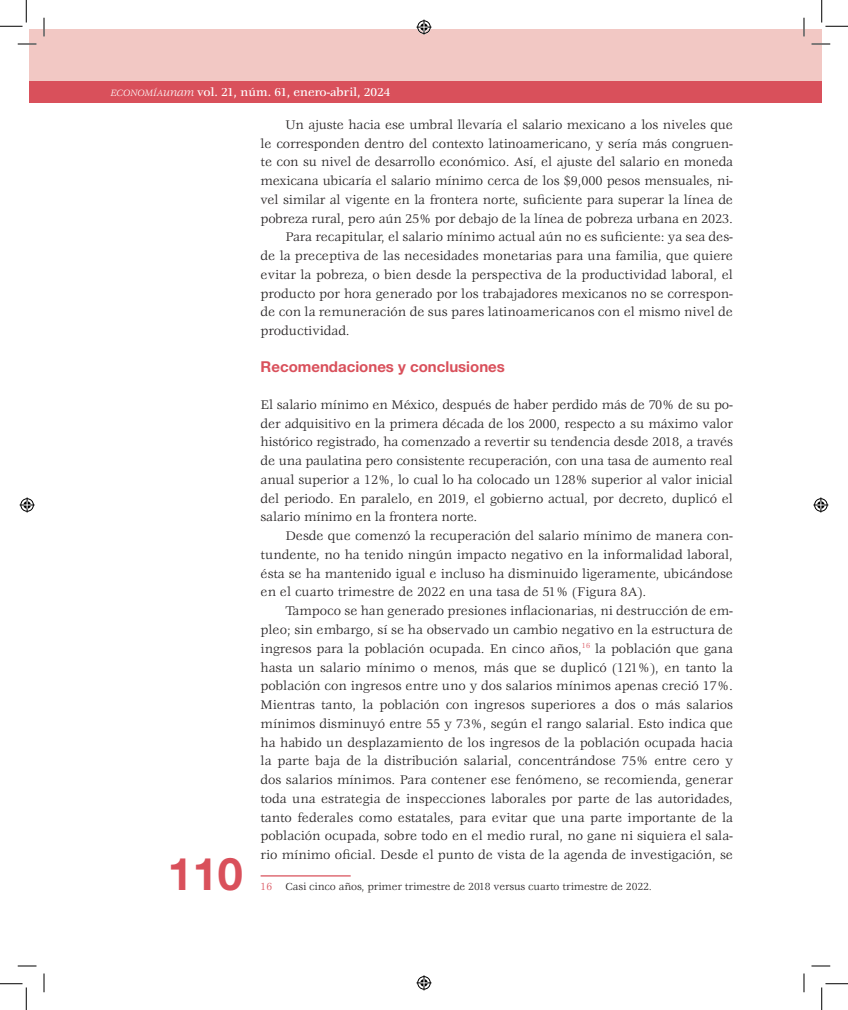
<style>
.page{position:relative;width:848px;height:1010px;background:#fff}
.page>*{position:absolute;margin:0;border:0;box-sizing:border-box;transform-origin:0 0}
.t1{font:700 45px "Helvetica Neue LT Std";color:#d9505b}
.TITULO_01{font:700 15px "Helvetica Neue LT Std";color:#d9505b}
.TXT_02{font:13.75px/18.8px "Veljovic Std";color:#231f20;text-align:justify}
.TXT{font:13.75px/18.8px "Veljovic Std";letter-spacing:-.01em;color:#231f20;text-align:justify}
.t2{font:500 12.5px "Veljovic Std";letter-spacing:-.01em;color:#fff}
.PIE_PAGINA{font:11.25px "Veljovic Std";letter-spacing:-.01em;color:#231f20}
.s1{font-family:"Veljovic Book Italic SC800";font-weight:400;font-size:10px}
.s2{font-family:"Veljovic";font-weight:400;font-style:italic}
.s3{color:#d9505b}
</style>
<div class="page">
<div style="left:29px;top:29px;width:792px;height:56px;background:#f2c8c4"></div>
<div style="left:29px;top:81px;width:792px;height:22px;background:#d9505b"></div>
<hr style="left:260px;top:875px;width:90px;height:1px;background:#d9505b">
<svg style="left:18px;top:43px;width:18px;height:2px"></svg>
<svg style="left:811px;top:43px;width:18px;height:2px"></svg>
<svg style="left:18px;top:965px;width:18px;height:1px"></svg>
<svg style="left:811px;top:965px;width:18px;height:1px"></svg>
<svg style="left:43px;top:18px;width:2px;height:18px"></svg>
<svg style="left:43px;top:973px;width:2px;height:18px"></svg>
<svg style="left:803px;top:18px;width:1px;height:18px"></svg>
<svg style="left:803px;top:973px;width:1px;height:18px"></svg>
<svg style="left:0;top:0;width:27px;height:27px"></svg>
<svg style="left:0;top:983px;width:27px;height:26px"></svg>
<svg style="left:821px;top:0;width:26px;height:27px"></svg>
<svg style="left:821px;top:983px;width:26px;height:26px"></svg>
<svg style="left:416px;top:20px;width:15px;height:15px"></svg>
<svg style="left:416px;top:975px;width:15px;height:15px"></svg>
<svg style="left:20px;top:497px;width:15px;height:15px"></svg>
<svg style="left:813px;top:497px;width:15px;height:15px"></svg>
<p class="t2" style="left:110px;top:85px;width:281px"><span class="s1">ECONOMÍA</span><span class="s2">unam</span> vol. 21, núm. 61, enero-abril, 2024</p>
<p class="TXT_02" style="left:260px;top:116px;width:474px;text-indent:25px">Un ajuste hacia ese umbral llevaría el salario mexicano a los niveles que le corresponden dentro del contexto latinoamericano, y sería más congruen&shy;te con su nivel de desarrollo económico. Así, el ajuste del salario en moneda mexicana ubicaría el salario mínimo cerca de los $9,000 pesos mensuales, ni&shy;vel similar al vigente en la frontera norte, suficiente para superar la línea de pobreza rural, pero aún 25% por debajo de la línea de pobreza urbana en 2023.</p>
<p class="TXT_02" style="left:260px;top:228px;width:474px;text-indent:25px">Para recapitular, el salario mínimo actual aún no es suficiente: ya sea des&shy;de la preceptiva de las necesidades monetarias para una familia, que quiere evitar la pobreza, o bien desde la perspectiva de la productividad laboral, el producto por hora generado por los trabajadores mexicanos no se correspon&shy;de con la remuneración de sus pares latinoamericanos con el mismo nivel de productividad.</p>
<p class="TITULO_01" style="left:260px;top:357px;width:246px">Recomendaciones y conclusiones</p>
<p class="TXT" style="left:260px;top:395px;width:474px">El salario mínimo en México, después de haber perdido más de 70% de su po&shy;der adquisitivo en la primera década de los 2000, respecto a su máximo valor histórico registrado, ha comenzado a revertir su tendencia desde 2018, a través de una paulatina pero consistente recuperación, con una tasa de aumento real anual superior a 12%, lo cual lo ha colocado un 128% superior al valor inicial del periodo. En paralelo, en 2019, el gobierno actual, por decreto, duplicó el salario mínimo en la frontera norte.</p>
<p class="TXT_02" style="left:260px;top:527px;width:474px;text-indent:25px">Desde que comenzó la recuperación del salario mínimo de manera con&shy;tundente, no ha tenido ningún impacto negativo en la informalidad laboral, ésta se ha mantenido igual e incluso ha disminuido ligeramente, ubicándose en el cuarto trimestre de 2022 en una tasa de 51% (Figura 8A).</p>
<p class="TXT_02" style="left:260px;top:602px;width:474px;text-indent:25px">Tampoco se han generado presiones inflacionarias, ni destrucción de em&shy;pleo; sin embargo, sí se ha observado un cambio negativo en la estructura de ingresos para la población ocupada. En cinco años,<sup>16</sup> la población que gana hasta un salario mínimo o menos, más que se duplicó (121%), en tanto la población con ingresos entre uno y dos salarios mínimos apenas creció 17%.<br>Mientras tanto, la población con ingresos superiores a dos o más salarios mínimos disminuyó entre 55 y 73%, según el rango salarial. Esto indica que ha habido un desplazamiento de los ingresos de la población ocupada hacia la parte baja de la distribución salarial, concentrándose 75% entre cero y dos salarios mínimos. Para contener ese fenómeno, se recomienda, generar toda una estrategia de inspecciones laborales por parte de las autoridades, tanto federales como estatales, para evitar que una parte importante de la población ocupada, sobre todo en el medio rural, no gane ni siquiera el sala&shy;rio mínimo oficial. Desde el punto de vista de la agenda de investigación, se</p>
<p class="PIE_PAGINA" style="left:260px;top:879px;width:393px"><span class="s3">16</span> Casi cinco años, primer trimestre de 2018 versus cuarto trimestre de 2022.</p>
<h1 class="t1" style="left:168px;top:845px;width:77px">110</h1>
</div>
